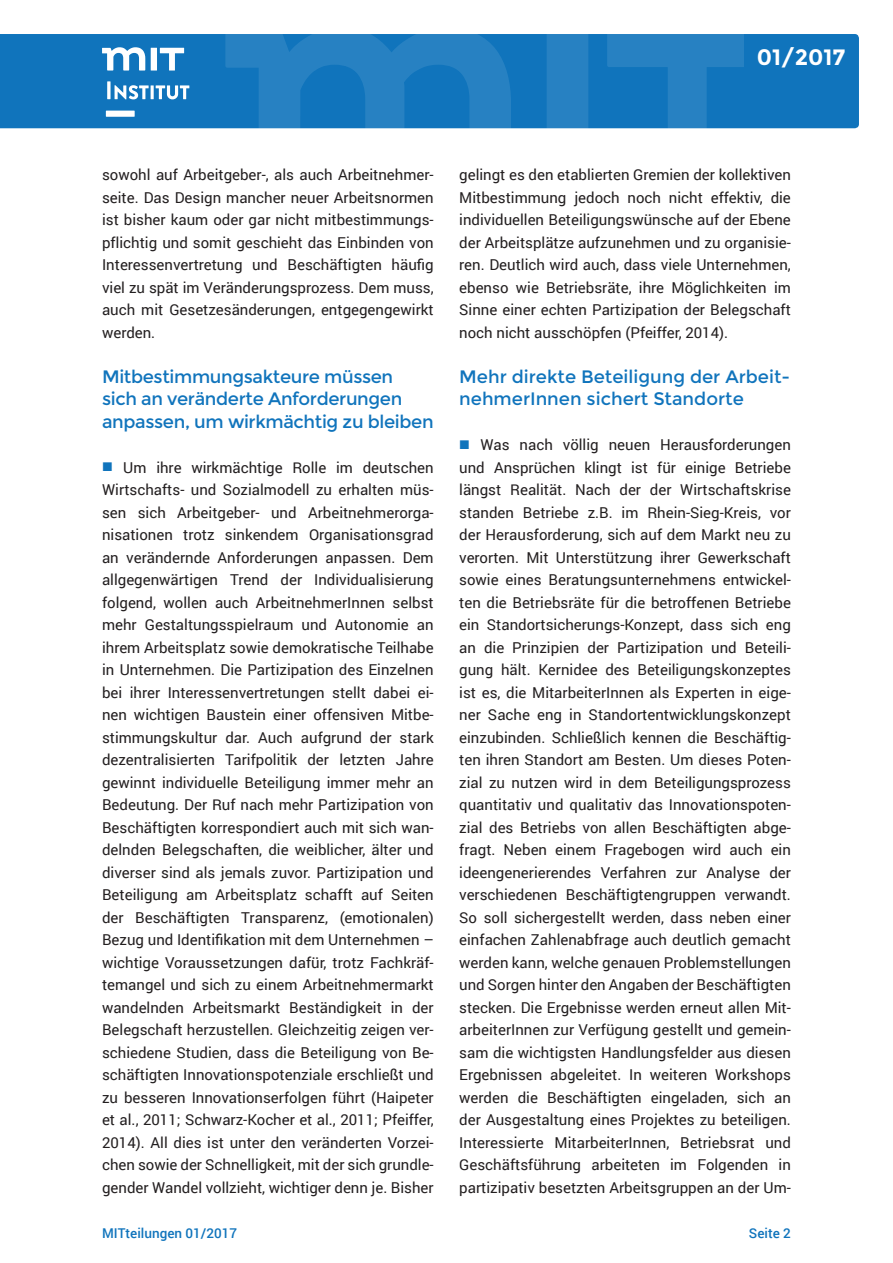
<style>
.page{position:relative;width:893px;height:1263px;background:#fff}
.page>*{position:absolute;margin:0;border:0;box-sizing:border-box;transform-origin:0 0}
.t1{font:700 22.2px "Montserrat";color:#fff}
.t2{font:18px/22.5px "Montserrat";letter-spacing:-.02em;color:#1074bc}
.t3{font:18px/22.5px "Montserrat";color:#1074bc}
.t4{font:15px/22.5px "Roboto";color:#231f20;text-align:justify}
.t5{font:500 13.5px "Roboto";color:#1074bc}
</style>
<div class="page">
<div style="left:0;top:34px;width:859px;height:94px;background:#1074bc"></div>
<svg style="left:607px;top:34px;width:136px;height:95px;background:#1e7bbf"></svg>
<div style="left:547px;top:34px;width:41px;height:95px;background:#2781c2"></div>
<svg style="left:225px;top:34px;width:286px;height:95px;background:#1f7cc0"></svg>
<svg style="left:107px;top:81px;width:82px;height:18px"></svg>
<svg style="left:151px;top:48px;width:33px;height:23px"></svg>
<svg style="left:102px;top:47px;width:43px;height:24px"></svg>
<svg style="left:106px;top:111px;width:29px;height:6px"></svg>
<p class="t1" style="left:757px;top:43px;width:90px">01/2017</p>
<p class="t4" style="left:102px;top:163px;width:333px">sowohl auf Arbeitgeber-, als auch Arbeitnehmer&shy;seite. Das Design mancher neuer Arbeitsnormen ist bisher kaum oder gar nicht mitbestimmungs&shy;pflichtig und somit geschieht das Einbinden von Interessenvertretung und Beschäftigten häufig viel zu spät im Veränderungsprozess. Dem muss, auch mit Gesetzesänderungen, entgegengewirkt werden.</p>
<p class="t2" style="left:102px;top:365px;width:293px">Mitbestimmungsakteure müssen</p>
<p class="t2" style="left:102px;top:388px;width:333px">sich an veränderte Anforderungen anpassen, um wirkmächtig zu bleiben</p>
<p class="t4" style="left:102px;top:455px;width:333px;text-indent:21px">Um ihre wirkmächtige Rolle im deutschen Wirtschafts- und Sozialmodell zu erhalten müs&shy;sen sich Arbeitgeber- und Arbeitnehmerorga&shy;nisationen trotz sinkendem Organisationsgrad an verändernde Anforderungen anpassen. Dem allgegenwärtigen Trend der Individualisierung folgend, wollen auch ArbeitnehmerInnen selbst mehr Gestaltungsspielraum und Autonomie an ihrem Arbeitsplatz sowie demokratische Teilhabe in Unternehmen. Die Partizipation des Einzelnen bei ihrer Interessenvertretungen stellt dabei ei&shy;nen wichtigen Baustein einer offensiven Mitbe&shy;stimmungskultur dar. Auch aufgrund der stark dezentralisierten Tarifpolitik der letzten Jahre gewinnt individuelle Beteiligung immer mehr an Bedeutung. Der Ruf nach mehr Partizipation von Beschäftigten korrespondiert auch mit sich wan&shy;delnden Belegschaften, die weiblicher, älter und diverser sind als jemals zuvor. Partizipation und Beteiligung am Arbeitsplatz schafft auf Seiten der Beschäftigten Transparenz, (emotionalen)<br>Bezug und Identifikation mit dem Unternehmen – wichtige Voraussetzungen dafür, trotz Fachkräf&shy;temangel und sich zu einem Arbeitnehmermarkt wandelnden Arbeitsmarkt Beständigkeit in der Belegschaft herzustellen. Gleichzeitig zeigen ver&shy;schiedene Studien, dass die Beteiligung von Be&shy;schäftigten Innovationspotenziale erschließt und zu besseren Innovationserfolgen führt (Haipeter et al., 2011; Schwarz-Kocher et al., 2011; Pfeiffer, 2014). All dies ist unter den veränderten Vorzei&shy;chen sowie der Schnelligkeit, mit der sich grundle&shy;gender Wandel vollzieht, wichtiger denn je. Bisher</p>
<p class="t4" style="left:459px;top:163px;width:333px">gelingt es den etablierten Gremien der kollektiven Mitbestimmung jedoch noch nicht effektiv, die individuellen Beteiligungswünsche auf der Ebene der Arbeitsplätze aufzunehmen und zu organisie&shy;ren. Deutlich wird auch, dass viele Unternehmen, ebenso wie Betriebsräte, ihre Möglichkeiten im Sinne einer echten Partizipation der Belegschaft noch nicht ausschöpfen (Pfeiffer, 2014).</p>
<p class="t3" style="left:459px;top:365px;width:332px">Mehr direkte Beteiligung der Arbeit&shy;nehmerInnen sichert Standorte</p>
<p class="t4" style="left:459px;top:433px;width:333px;text-indent:21px">Was nach völlig neuen Herausforderungen und Ansprüchen klingt ist für einige Betriebe längst Realität. Nach der der Wirtschaftskrise standen Betriebe z.B. im Rhein-Sieg-Kreis, vor der Herausforderung, sich auf dem Markt neu zu verorten. Mit Unterstützung ihrer Gewerkschaft sowie eines Beratungsunternehmens entwickel&shy;ten die Betriebsräte für die betroffenen Betriebe ein Standortsicherungs-Konzept, dass sich eng an die Prinzipien der Partizipation und Beteili&shy;gung hält. Kernidee des Beteiligungskonzeptes ist es, die MitarbeiterInnen als Experten in eige&shy;ner Sache eng in Standortentwicklungskonzept einzubinden. Schließlich kennen die Beschäftig&shy;ten ihren Standort am Besten. Um dieses Poten&shy;zial zu nutzen wird in dem Beteiligungsprozess quantitativ und qualitativ das Innovationspoten&shy;zial des Betriebs von allen Beschäftigten abge&shy;fragt. Neben einem Fragebogen wird auch ein ideengenerierendes Verfahren zur Analyse der verschiedenen Beschäftigtengruppen verwandt.<br>So soll sichergestellt werden, dass neben einer einfachen Zahlenabfrage auch deutlich gemacht werden kann, welche genauen Problemstellungen und Sorgen hinter den Angaben der Beschäftigten stecken. Die Ergebnisse werden erneut allen Mit&shy;arbeiterInnen zur Verfügung gestellt und gemein&shy;sam die wichtigsten Handlungsfelder aus diesen Ergebnissen abgeleitet. In weiteren Workshops werden die Beschäftigten eingeladen, sich an der Ausgestaltung eines Projektes zu beteiligen.<br>Interessierte MitarbeiterInnen, Betriebsrat und Geschäftsführung arbeiteten im Folgenden in partizipativ besetzten Arbeitsgruppen an der Um-</p>
<p class="t5" style="left:102px;top:1223px;width:136px">MITteilungen 01/2017</p>
<p class="t5" style="left:749px;top:1223px;width:43px">Seite 2</p>
</div>
